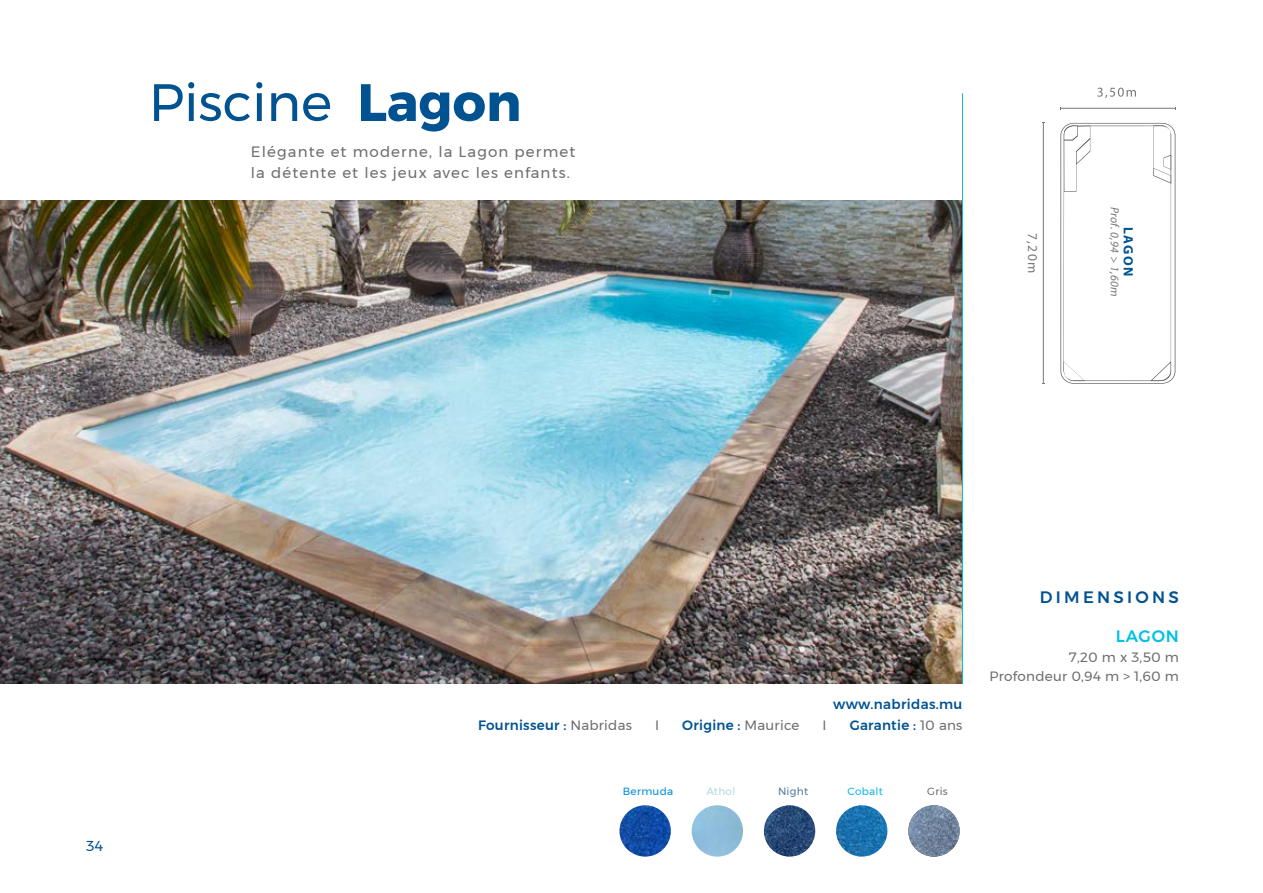
<style>
.page{position:relative;width:1263px;height:893px;background:#fff}
.page>*{position:absolute;margin:0;border:0;box-sizing:border-box;transform-origin:0 0}
.t1{font:52.5px "Montserrat";color:#005291}
.t2{font:500 16.5px "Montserrat";letter-spacing:.2em;color:#005291}
.t3{font:500 16.5px "Montserrat";letter-spacing:.055em;color:#00c0e4}
.t4{font:15px/21px "Montserrat";letter-spacing:.075em;color:#6d6e71}
.t5{font:14.4px "Montserrat";color:#005291}
.t6{font:500 13.5px "Montserrat";letter-spacing:.02em;color:#005291}
.t7{font:13.5px/19.5px "Montserrat";letter-spacing:.02em;color:#6d6e71;text-align:right}
.t8{font:13.5px "Myriad Pro";color:#77787b}
.t9{font:700 13.5px "Myriad Pro";letter-spacing:.1em;color:#005491}
.t10{font:italic 11.85px "Myriad Pro";letter-spacing:.03em;color:#77787b}
.t11{font:10.5px "Montserrat";color:#008cdc}
.t12{font:10.5px "Montserrat";letter-spacing:.025em;color:#15b7e8}
.t13{font:10.5px "Montserrat";letter-spacing:.025em;color:#b2d9e0}
.t14{font:10.5px "Montserrat";color:#517ba1}
.t15{font:10.5px "Montserrat";color:#6d6e71}
.s1{font-weight:700}
.s2{font-weight:400;color:#6d6e71}
</style>
<div class="page">
<img style="left:0;top:201px;width:962px;height:483px">
<img style="left:619px;top:805px;width:52px;height:52px;border-radius:26px">
<img style="left:692px;top:805px;width:51px;height:52px;border-radius:26px">
<img style="left:764px;top:805px;width:51px;height:52px;border-radius:26px">
<img style="left:836px;top:805px;width:51px;height:52px;border-radius:26px">
<img style="left:908px;top:805px;width:52px;height:52px;border-radius:26px">
<hr style="left:962px;top:93px;width:1px;height:590px;background:#00c0e4">
<svg style="left:1060px;top:123px;width:115px;height:261px"></svg>
<hr style="left:1043px;top:122px;width:1px;height:261px;background:#77787b">
<hr style="left:1060px;top:108px;width:115px;height:1px;background:#77787b">
<svg style="left:1097px;top:88px;width:39px;height:10px"></svg>
<h1 class="t1" style="left:149px;top:62px;width:374px">Piscine <span class="s1">Lagon</span></h1>
<p class="t4" style="left:251px;top:141px;width:326px">E légante et moderne, la Lagon permet la détente et les jeux avec les enfants.</p>
<p class="t8" style="left:1041px;top:233px;width:42px;rotate:90deg">7,20m</p>
<p class="t10" style="left:1122px;top:207px;width:91px;rotate:90deg">Prof. 0,94 &gt; 1,60m</p>
<p class="t9" style="left:1137px;top:227px;width:51px;rotate:90deg">LAGON</p>
<p class="t5" style="left:86px;top:835px;width:19px">34</p>
<p class="t6" style="left:833px;top:694px;width:131px">www.nabridas.mu</p>
<p class="t6" style="left:478px;top:715px;width:155px">Fournisseur : <span class="s2">Nabridas</span></p>
<p class="t7" style="left:655px;top:715px;width:3px">I</p>
<p class="t6" style="left:682px;top:715px;width:119px">Origine : <span class="s2">Maurice</span></p>
<p class="t7" style="left:823px;top:715px;width:3px">I</p>
<p class="t6" style="left:850px;top:715px;width:114px">Garantie : <span class="s2">10 ans</span></p>
<p class="t11" style="left:623px;top:783px;width:52px">Bermuda</p>
<p class="t13" style="left:706px;top:783px;width:31px">Athol</p>
<p class="t14" style="left:778px;top:783px;width:32px">Night</p>
<p class="t12" style="left:848px;top:783px;width:37px">Cobalt</p>
<p class="t15" style="left:927px;top:783px;width:22px">Gris</p>
<p class="t2" style="left:1040px;top:584px;width:138px">D imens ions</p>
<p class="t3" style="left:1116px;top:624px;width:65px">Lagon</p>
<p class="t7" style="left:989px;top:647px;width:191px">7,20 m x 3,50 m<br>Profondeur 0,94 m &gt; 1,60 m</p>
</div>
